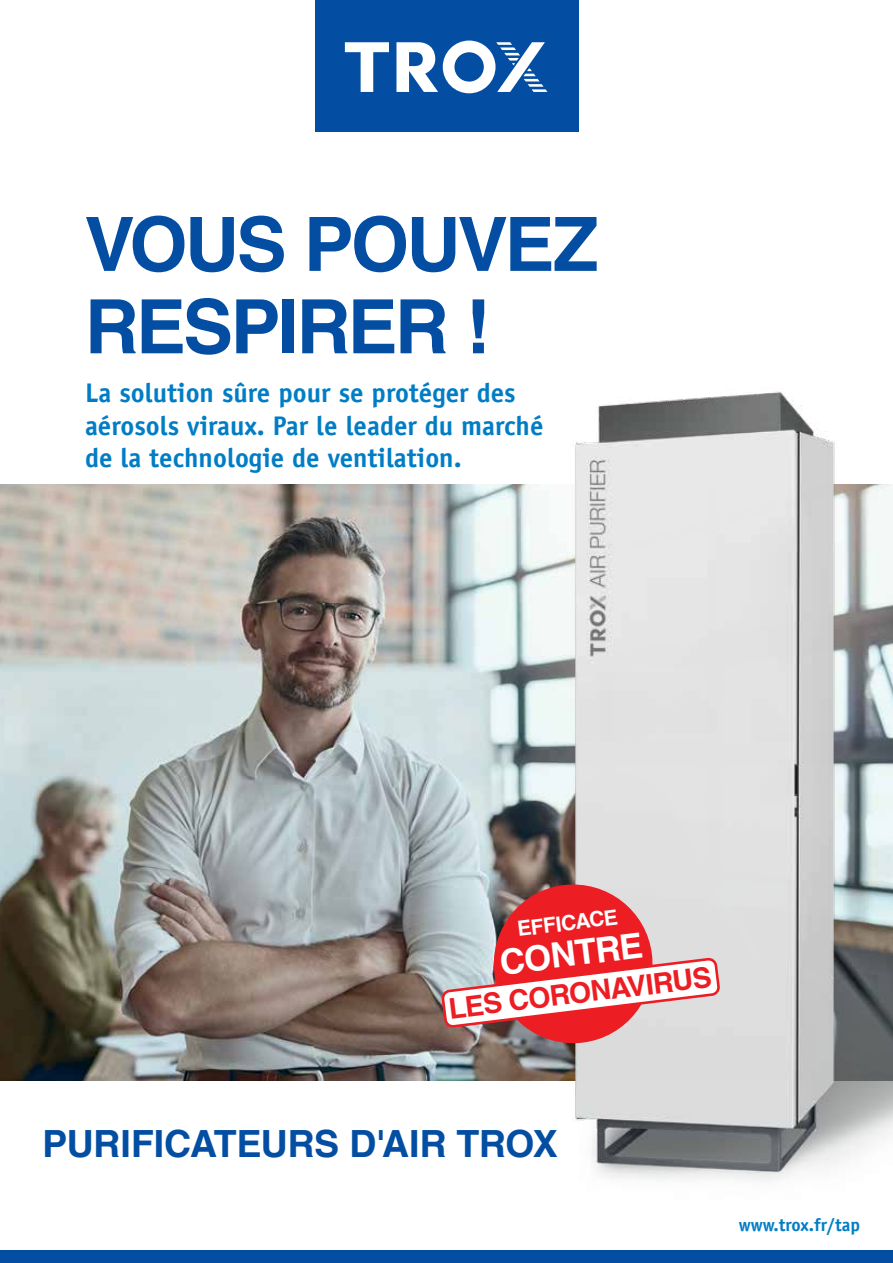
<style>
.page{position:relative;width:893px;height:1263px;background:#fff}
.page>*{position:absolute;margin:0;border:0;box-sizing:border-box;transform-origin:0 0}
.t1{font:700 75px/82.3px "TROX Helvetica";letter-spacing:-.035em;color:#034ea2}
.t2{font:700 37.5px "TROX Helvetica";letter-spacing:-.005em;color:#034ea2}
.t3{font:700 34.95px "TROX Helvetica";color:#fff}
.t4{font:700 28.5px "TROX Helvetica";color:#ed1d24}
.t5{font:700 26.85px/32.2px "TROX Officina Sans";color:#007dc5}
.t6{font:700 21px "TROX Helvetica";color:#fff}
.t7{font:700 18px "TROX Officina Sans";color:#007dc5}
</style>
<div class="page">
<img style="left:0;top:484px;width:561px;height:596px">
<img style="left:561px;top:391px;width:332px;height:790px">
<div style="left:315px;top:0;width:263px;height:132px;background:#034ea2"></div>
<svg style="left:345px;top:42px;width:44px;height:50px"></svg>
<svg style="left:396px;top:41px;width:151px;height:52px"></svg>
<svg style="left:442px;top:880px;width:277px;height:168px"></svg>
<div style="left:0;top:1250px;width:893px;height:13px;background:#034ea2"></div>
<h1 class="t1" style="left:85px;top:204px;width:515px">VOUS POUVEZ<br>RESPIRER !</h1>
<p class="t5" style="left:85px;top:377px;width:460px">La solution sûre pour se protéger des aérosols viraux. Par le leader du marché de la technologie de ventilation.</p>
<p class="t6" style="left:516px;top:917px;width:102px;rotate:-7deg">EFFICACE</p>
<h3 class="t3" style="left:497px;top:942px;width:145px;rotate:-7deg">CONTRE</h3>
<p class="t4" style="left:447px;top:992px;width:266px;rotate:-7deg">LES CORONAVIRUS</p>
<h2 class="t2" style="left:43px;top:1122px;width:517px">PURIFICATEURS D'AIR TROX</h2>
<p class="t7" style="left:739px;top:1214px;width:123px">www.trox.fr/tap</p>
</div>
